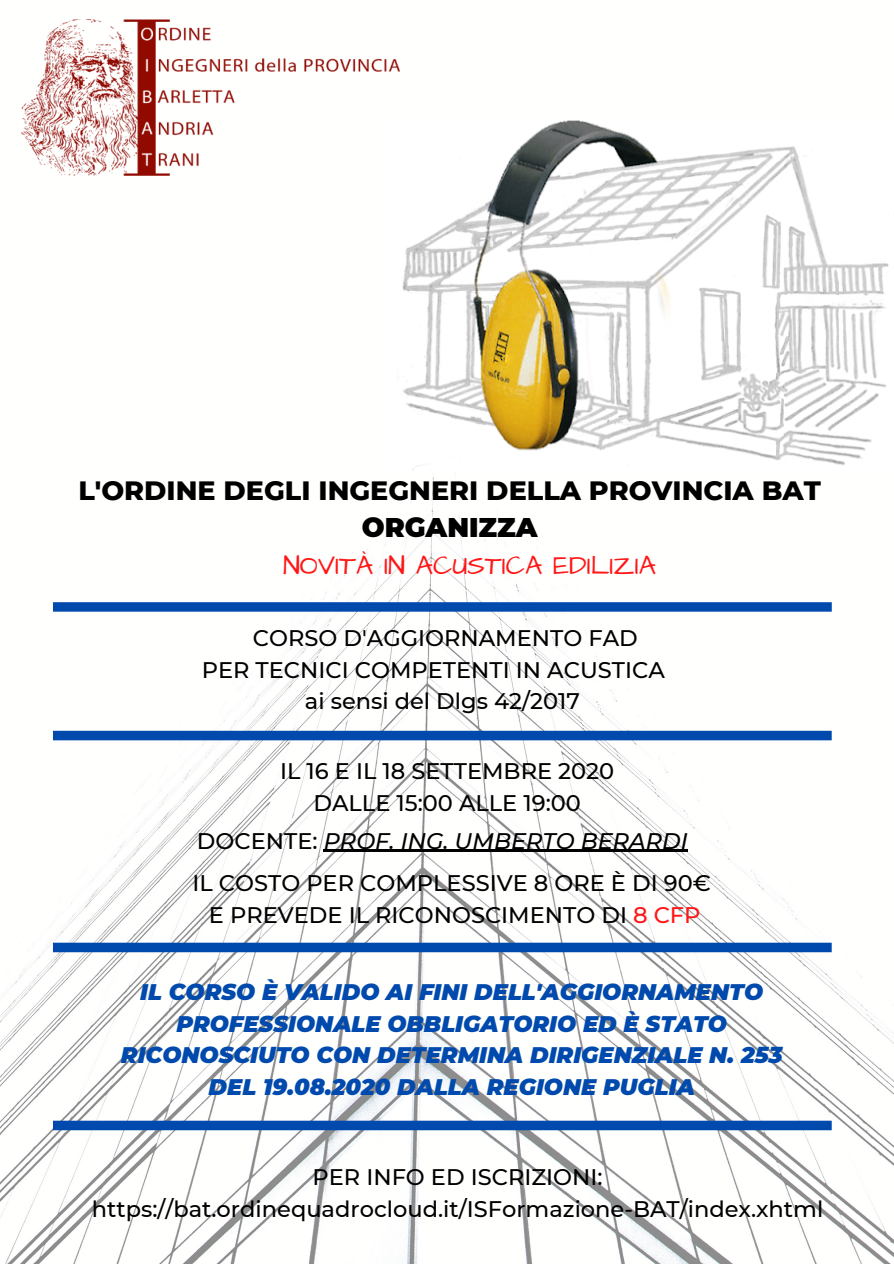
<style>
.page{position:relative;width:894px;height:1264px;background:#fff}
.page>*{position:absolute;margin:0;border:0;box-sizing:border-box;transform-origin:0 0}
.t1{font:800 27px "Montserrat";color:#000}
.t2{font:27px "Architects Daughter";color:#ff1616}
.t3{font:900 27px "Montserrat";color:#000}
.t4{font:500 22.5px/31.5px "Montserrat";color:#000;text-align:center}
.t5{font:italic 900 22.5px/31.5px "Montserrat";color:#004aad;text-align:center}
.t6{font:italic 500 22.5px "Montserrat";color:#000}
.s1{font-style:normal}
.s2{color:#ff1616}
</style>
<div class="page">
<img style="left:0;top:19px;width:893px;height:1244px">
<img style="left:21px;top:20px;width:400px;height:155px">
<img style="left:391px;top:119px;width:502px;height:351px">
<svg style="left:53px;top:602px;width:778px;height:9px;background:#054dae"></svg>
<svg style="left:53px;top:730px;width:778px;height:10px;background:#1357b3"></svg>
<svg style="left:53px;top:942px;width:778px;height:10px;background:#1055b1"></svg>
<svg style="left:53px;top:1120px;width:778px;height:10px;background:#1055b1"></svg>
<hr style="left:323px;top:849px;width:364px;height:2px;background:#000">
<p class="t1" style="left:78px;top:473px;width:743px">L'ORDINE DEGLI INGEGNERI DELLA PROVINCIA BAT</p>
<p class="t3" style="left:361px;top:511px;width:177px">ORGANIZZA</p>
<p class="t2" style="left:283px;top:547px;width:374px">NOVITÀ IN ACUSTICA EDILIZIA</p>
<p class="t4" style="left:253px;top:622px;width:386px">CORSO D'AGGIORNAMENTO FAD</p>
<p class="t4" style="left:202px;top:654px;width:464px">PER TECNICI COMPETENTI IN ACUSTICA</p>
<p class="t4" style="left:305px;top:685px;width:276px">ai sensi del Dlgs 42/2017</p>
<p class="t4" style="left:280px;top:755px;width:335px">IL 16 E IL 18 SETTEMBRE 2020<br>DALLE 15:00 ALLE 19:00</p>
<p class="t6" style="left:197px;top:826px;width:492px"><span class="s1">DOCENTE:</span> PROF. ING. UMBERTO BERARDI</p>
<p class="t4" style="left:192px;top:867px;width:519px">IL COSTO PER COMPLESSIVE 8 ORE È DI 90€<br>E PREVEDE IL RICONOSCIMENTO DI <span class="s2">8 CFP</span></p>
<p class="t5" style="left:121px;top:976px;width:663px">IL CORSO È VALIDO AI FINI DELL'AGGIORNAMENTO PROFESSIONALE OBBLIGATORIO ED È STATO RICONOSCIUTO CON DETERMINA DIRIGENZIALE N. 253<br>DEL 19.08.2020 DALLA REGIONE PUGLIA</p>
<p class="t4" style="left:92px;top:1161px;width:733px">PER INFO ED ISCRIZIONI: https://bat.ordinequadrocloud.it/ISFormazione-BAT/index.xhtml</p>
</div>
